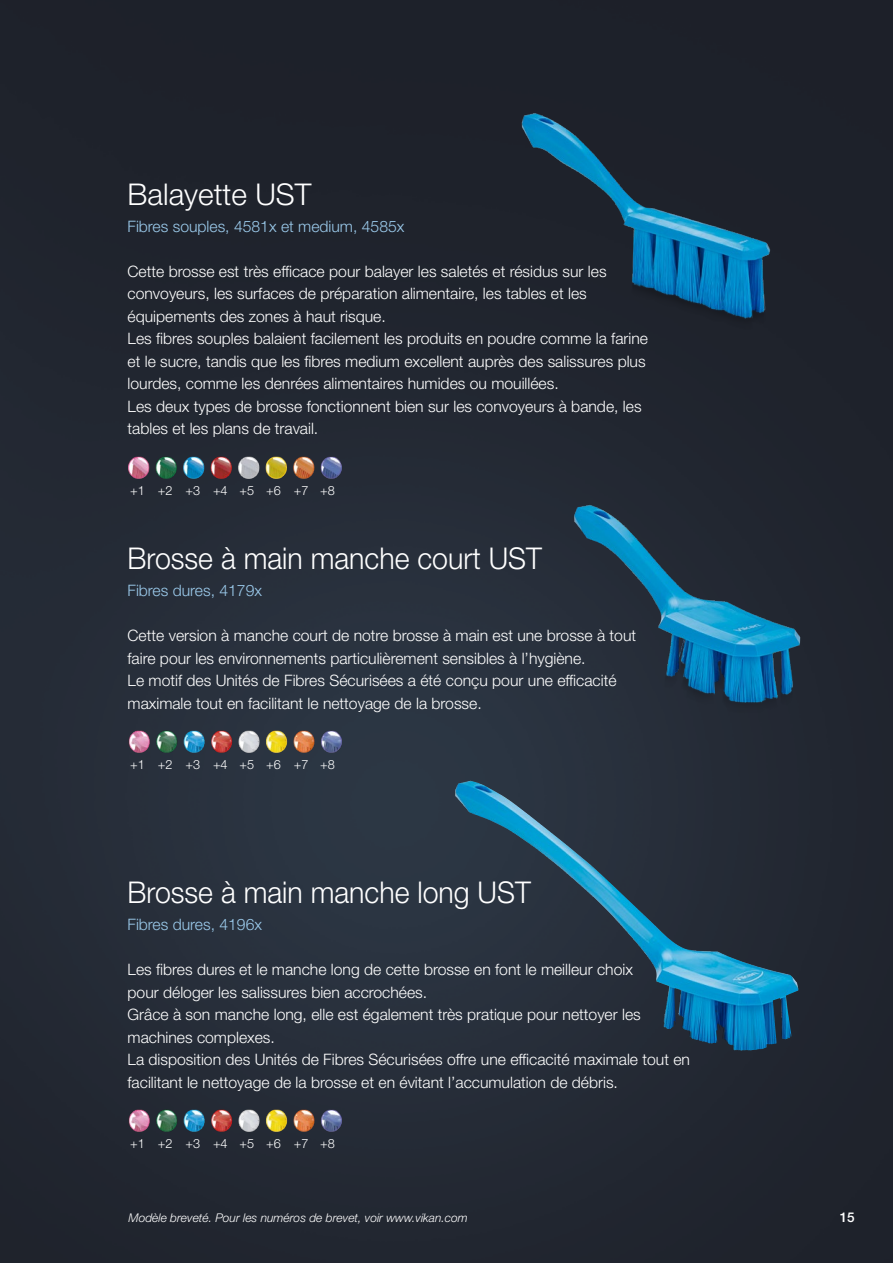
<style>
.page{position:relative;width:893px;height:1263px;background:#fff}
.page>*{position:absolute;margin:0;border:0;box-sizing:border-box;transform-origin:0 0}
.Vikan_Underoverskrif{font:300 30px "Helvetica Neue LT Std";color:#fff;scale:.95 1}
.Vikan_Underoverskrif-2{font:300 30px "Helvetica Neue LT Std";color:#fff}
.Vikan_Brødtekst{font:300 15.75px/22.5px "Helvetica Neue LT Std";color:#fff}
.Vikan_Brødtekst-2{font:300 15.75px "Helvetica Neue LT Std";color:#9bcaeb}
.t1{font:500 13.5px "Helvetica Neue LT Std";color:#fff}
.Vikan_Brødtekst-3{font:300 12.75px "Helvetica Neue LT Std";color:#fff}
.Vikan_Brødtekst-4{font:italic 300 12px "Helvetica Neue LT Std";color:#fff}
</style>
<div class="page">
<img style="left:0;top:0;width:893px;height:1263px">
<img style="left:455px;top:783px;width:315px;height:268px">
<img style="left:526px;top:486px;width:321px;height:235px">
<img style="left:128px;top:455px;width:213px;height:26px">
<img style="left:128px;top:730px;width:213px;height:26px">
<img style="left:128px;top:1109px;width:213px;height:26px">
<img style="left:512px;top:83px;width:307px;height:255px">
<p class="Vikan_Underoverskrif-2" style="left:128px;top:176px;width:185px">Balayette UST</p>
<p class="Vikan_Brødtekst-2" style="left:128px;top:216px;width:278px">Fibres souples, 4581x et medium, 4585x</p>
<p class="Vikan_Brødtekst" style="left:128px;top:259px;width:481px">Cette brosse est très efficace pour balayer les saletés et résidus sur les convoyeurs, les surfaces de préparation alimentaire, les tables et les équipements des zones à haut risque.</p>
<p class="Vikan_Brødtekst" style="left:128px;top:327px;width:522px">Les fibres souples balaient facilement les produits en poudre comme la farine et le sucre, tandis que les fibres medium excellent auprès des salissures plus lourdes, comme les denrées alimentaires humides ou mouillées.</p>
<p class="Vikan_Brødtekst" style="left:128px;top:394px;width:516px">Les deux types de brosse fonctionnent bien sur les convoyeurs à bande, les tables et les plans de travail.</p>
<p class="Vikan_Brødtekst-3" style="left:130px;top:482px;width:16px">+1</p>
<p class="Vikan_Brødtekst-3" style="left:158px;top:482px;width:16px">+2</p>
<p class="Vikan_Brødtekst-3" style="left:185px;top:482px;width:16px">+3</p>
<p class="Vikan_Brødtekst-3" style="left:213px;top:482px;width:16px">+4</p>
<p class="Vikan_Brødtekst-3" style="left:240px;top:482px;width:16px">+5</p>
<p class="Vikan_Brødtekst-3" style="left:266px;top:482px;width:16px">+6</p>
<p class="Vikan_Brødtekst-3" style="left:294px;top:482px;width:16px">+7</p>
<p class="Vikan_Brødtekst-3" style="left:320px;top:482px;width:16px">+8</p>
<p class="Vikan_Underoverskrif" style="left:128px;top:540px;width:438px">Brosse à main manche court UST</p>
<p class="Vikan_Brødtekst-2" style="left:128px;top:581px;width:136px">Fibres dures, 4179x</p>
<p class="Vikan_Brødtekst" style="left:128px;top:624px;width:510px">Cette version à manche court de notre brosse à main est une brosse à tout faire pour les environnements particulièrement sensibles à l’hygiène.</p>
<p class="Vikan_Brødtekst" style="left:128px;top:669px;width:490px">Le motif des Unités de Fibres Sécurisées a été conçu pour une efficacité maximale tout en facilitant le nettoyage de la brosse.</p>
<p class="Vikan_Brødtekst-3" style="left:130px;top:757px;width:16px">+1</p>
<p class="Vikan_Brødtekst-3" style="left:158px;top:757px;width:16px">+2</p>
<p class="Vikan_Brødtekst-3" style="left:185px;top:757px;width:16px">+3</p>
<p class="Vikan_Brødtekst-3" style="left:213px;top:757px;width:16px">+4</p>
<p class="Vikan_Brødtekst-3" style="left:240px;top:757px;width:16px">+5</p>
<p class="Vikan_Brødtekst-3" style="left:266px;top:757px;width:16px">+6</p>
<p class="Vikan_Brødtekst-3" style="left:294px;top:757px;width:16px">+7</p>
<p class="Vikan_Brødtekst-3" style="left:320px;top:757px;width:16px">+8</p>
<p class="Vikan_Underoverskrif" style="left:128px;top:874px;width:426px">Brosse à main manche long UST</p>
<p class="Vikan_Brødtekst-2" style="left:128px;top:915px;width:136px">Fibres dures, 4196x</p>
<p class="Vikan_Brødtekst" style="left:128px;top:958px;width:507px">Les fibres dures et le manche long de cette brosse en font le meilleur choix pour déloger les salissures bien accrochées.</p>
<p class="Vikan_Brødtekst" style="left:128px;top:1003px;width:515px">Grâce à son manche long, elle est également très pratique pour nettoyer les machines complexes.</p>
<p class="Vikan_Brødtekst" style="left:128px;top:1048px;width:564px">La disposition des Unités de Fibres Sécurisées offre une efficacité maximale tout en facilitant le nettoyage de la brosse et en évitant l’accumulation de débris.</p>
<p class="Vikan_Brødtekst-3" style="left:130px;top:1136px;width:16px">+1</p>
<p class="Vikan_Brødtekst-3" style="left:158px;top:1136px;width:16px">+2</p>
<p class="Vikan_Brødtekst-3" style="left:185px;top:1136px;width:16px">+3</p>
<p class="Vikan_Brødtekst-3" style="left:213px;top:1136px;width:16px">+4</p>
<p class="Vikan_Brødtekst-3" style="left:240px;top:1136px;width:16px">+5</p>
<p class="Vikan_Brødtekst-3" style="left:266px;top:1136px;width:16px">+6</p>
<p class="Vikan_Brødtekst-3" style="left:294px;top:1136px;width:16px">+7</p>
<p class="Vikan_Brødtekst-3" style="left:320px;top:1136px;width:16px">+8</p>
<p class="Vikan_Brødtekst-4" style="left:128px;top:1210px;width:341px">Modèle breveté. Pour les numéros de brevet, voir www.vikan.com</p>
<p class="t1" style="left:840px;top:1209px;width:17px">15</p>
</div>
